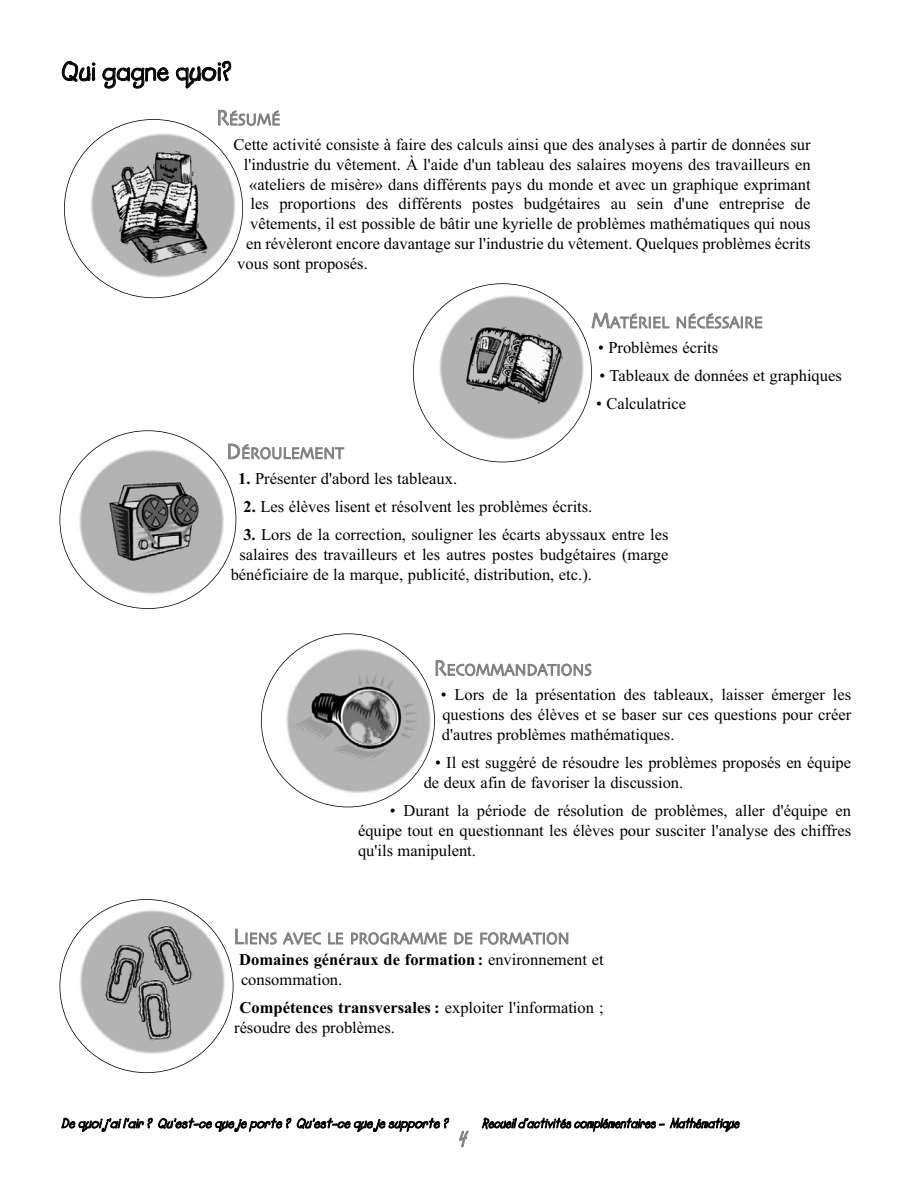
<style>
.page{position:relative;width:918px;height:1188px;background:#fff}
.page>*{position:absolute;margin:0;border:0;box-sizing:border-box;transform-origin:0 0}
.t1{font:700 27px "Lemonade ICG";color:#000}
.t2{font:italic 700 21px "Lemonade ICG";color:#808080}
.t3{font:16.8px "Skia";letter-spacing:-.005em;color:#808080;scale:.9 1}
.t4{font:16.5px/19.8px "Times New Roman";color:#000}
.t5{font:700 16.5px/19.8px "Times New Roman";color:#000}
.t6{font:italic 700 13.5px "Lemonade ICG";color:#000}
.t7{font:italic 700 13.5px "Lemonade ICG";color:#000;scale:.9 1}
.s1{font-size:22.5px}
.s2{font-weight:700}
.s3{font-weight:400}
</style>
<div class="page">
<img style="left:278px;top:642px;width:156px;height:159px">
<img style="left:80px;top:124px;width:161px;height:164px">
<img style="left:431px;top:286px;width:159px;height:161px">
<img style="left:75px;top:445px;width:154px;height:154px">
<img style="left:70px;top:901px;width:161px;height:159px">
<h1 class="t1" style="left:61px;top:62px;width:172px">Qui gagne quoi?</h1>
<p class="t3" style="left:216px;top:113px;width:73px"><span class="s1">R</span>ÉSUMÉ</p>
<p class="t4" style="left:233px;top:136px;width:579px">Cette activité consiste à faire des calculs ainsi que des analyses à partir de données sur</p>
<p class="t4" style="left:244px;top:156px;width:568px">l'industrie du vêtement. À l'aide d'un tableau des salaires moyens des travailleurs en</p>
<p class="t4" style="left:249px;top:176px;width:563px">«ateliers de misère» dans différents pays du monde et avec un graphique exprimant</p>
<p class="t4" style="left:251px;top:196px;width:562px">les proportions des différents postes budgétaires au sein d'une entreprise de</p>
<p class="t4" style="left:250px;top:215px;width:562px">vêtements, il est possible de bâtir une kyrielle de problèmes mathématiques qui nous</p>
<p class="t4" style="left:246px;top:235px;width:566px">en révèleront encore davantage sur l'industrie du vêtement. Quelques problèmes écrits</p>
<p class="t4" style="left:237px;top:255px;width:132px">vous sont proposés.</p>
<p class="t3" style="left:591px;top:316px;width:192px"><span class="s1">M</span>ATÉRIEL NÉCÉSSAIRE</p>
<p class="t4" style="left:598px;top:339px;width:122px">• Problèmes écrits</p>
<p class="t4" style="left:600px;top:367px;width:244px">• Tableaux de données et graphiques</p>
<p class="t4" style="left:596px;top:396px;width:92px">• Calculatrice</p>
<p class="t3" style="left:226px;top:447px;width:132px"><span class="s1">D</span>ÉROULEMENT</p>
<p class="t4" style="left:238px;top:470px;width:221px"><span class="s2">1.</span> Présenter d'abord les tableaux.</p>
<p class="t4" style="left:244px;top:498px;width:350px"><span class="s2">2.</span> Les élèves lisent et résolvent les problèmes écrits.</p>
<p class="t4" style="left:243px;top:526px;width:427px"><span class="s2">3.</span> Lors de la correction, souligner les écarts abyssaux entre les</p>
<p class="t4" style="left:239px;top:546px;width:431px">salaires des travailleurs et les autres postes budgétaires (marge</p>
<p class="t4" style="left:231px;top:566px;width:363px">bénéficiaire de la marque, publicité, distribution, etc.).</p>
<p class="t3" style="left:434px;top:663px;width:177px"><span class="s1">R</span>ECOMMANDATIONS</p>
<p class="t4" style="left:441px;top:686px;width:412px;text-align:justify">• Lors de la présentation des tableaux, laisser émerger les questions des élèves et se baser sur ces questions pour créer d'autres problèmes mathématiques.</p>
<p class="t4" style="left:424px;top:754px;width:429px;text-indent:11px">• Il est suggéré de résoudre les problèmes proposés en équipe de deux afin de favoriser la discussion.</p>
<p class="t4" style="left:358px;top:802px;width:495px;text-align:justify;text-indent:32px">• Durant la période de résolution de problèmes, aller d'équipe en équipe tout en questionnant les élèves pour susciter l'analyse des chiffres qu'ils manipulent.</p>
<p class="t3" style="left:233px;top:932px;width:375px"><span class="s1">L</span>IENS AVEC LE PROGRAMME DE FORMATION</p>
<p class="t5" style="left:239px;top:951px;width:366px">Domaines généraux de formation : <span class="s3">environnement et consommation.</span></p>
<p class="t4" style="left:234px;top:999px;width:371px;text-indent:5px"><span class="s2">Compétences transversales :</span> exploiter l'information ; résoudre des problèmes.</p>
<p class="t6" style="left:61px;top:1118px;width:391px">De quoij 'ail'air ? Qu'est-ce que je porte ? Qu'est-ce que je supporte ?</p>
<p class="t7" style="left:482px;top:1118px;width:290px">Recueild’activités complémentaires – Mathématique</p>
<p class="t2" style="left:457px;top:1132px;width:16px">4</p>
</div>
